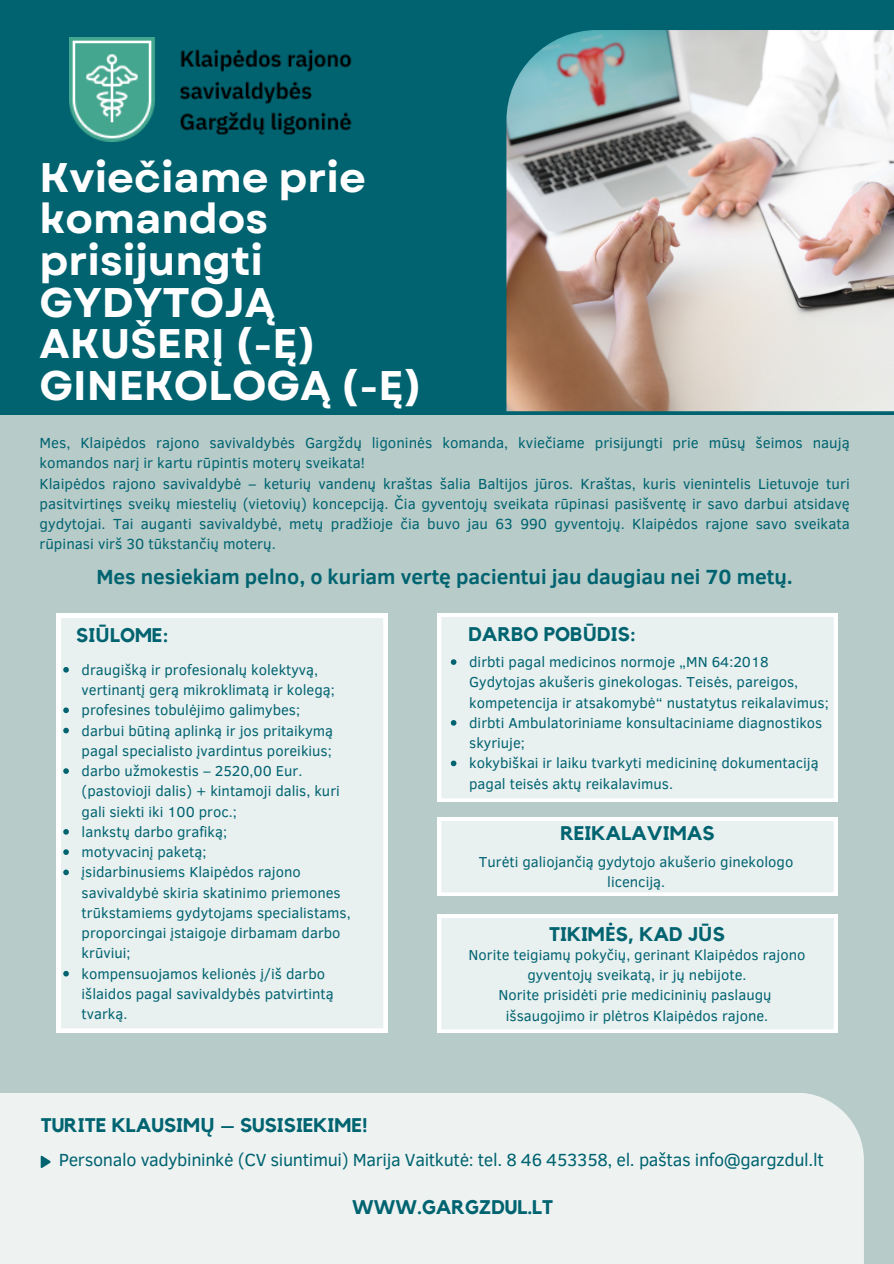
<style>
.page{position:relative;width:894px;height:1264px;background:#fff}
.page>*{position:absolute;margin:0;border:0;box-sizing:border-box;transform-origin:0 0}
.t1{font:700 41.4px/41.7px "Garet";color:#fff}
.t2{font:700 21px "Clear Sans";color:#006370}
.t3{font:700 19.65px "Kollektif";color:#006370}
.t4{font:18px "Clear Sans";letter-spacing:-.02em;color:#006370}
.t5{font:15px/20.2px "Clear Sans";color:#006370}
.t6{font:14.7px/20.2px "Clear Sans";color:#006370}
.s1{font-family:"Noto Sans"}
</style>
<div class="page">
<div style="left:0;top:0;width:893px;height:1263px;background:#b7cbc9"></div>
<div style="left:0;top:0;width:893px;height:414px;background:#016370"></div>
<img style="left:506px;top:30px;width:387px;height:381px">
<img style="left:69px;top:38px;width:283px;height:103px">
<div style="left:56px;top:613px;width:331px;height:419px;background:#e9f0f0"></div>
<svg style="left:63px;top:667px;width:6px;height:5px"></svg>
<svg style="left:63px;top:707px;width:6px;height:6px"></svg>
<svg style="left:63px;top:727px;width:6px;height:6px"></svg>
<svg style="left:63px;top:768px;width:6px;height:6px"></svg>
<svg style="left:63px;top:829px;width:6px;height:5px"></svg>
<svg style="left:63px;top:849px;width:6px;height:6px"></svg>
<svg style="left:63px;top:869px;width:6px;height:6px"></svg>
<svg style="left:63px;top:970px;width:6px;height:6px"></svg>
<svg style="left:438px;top:914px;width:398px;height:118px;background:#eaf1f1"></svg>
<div style="left:438px;top:613px;width:398px;height:188px;background:#e9f0f0"></div>
<svg style="left:450px;top:659px;width:6px;height:6px"></svg>
<svg style="left:450px;top:720px;width:6px;height:5px"></svg>
<svg style="left:450px;top:760px;width:6px;height:6px"></svg>
<svg style="left:438px;top:817px;width:398px;height:78px;background:#ebf1f1"></svg>
<div style="left:0;top:1092px;width:863px;height:171px;background:#eef3f2"></div>
<svg style="left:41px;top:1155px;width:10px;height:13px"></svg>
<p class="t1" style="left:40px;top:156px;width:384px">Kviečiame prie komandos prisijungti<br>GYDYTOJĄ<br>AKUŠERĮ (-Ę)<br>GINEKOLOGĄ (-Ę)</p>
<p class="t5" style="left:40px;top:432px;width:811px">Mes, Klaipėdos rajono savivaldybės Gargždų ligoninės komanda, kviečiame prisijungti prie mūsų šeimos naują komandos narį ir kartu rūpintis moterų sveikata!</p>
<p class="t5" style="left:40px;top:472px;width:811px;text-align:justify">Klaipėdos rajono savivaldybė – keturių vandenų kraštas šalia Baltijos jūros. Kraštas, kuris vienintelis Lietuvoje turi pasitvirtinęs sveikų miestelių (vietovių) koncepciją. Čia gyventojų sveikata rūpinasi pasišventę ir savo darbui atsidavę gydytojai. Tai auganti savivaldybė, metų pradžioje čia buvo jau 63 990 gyventojų. Klaipėdos rajone savo sveikata rūpinasi virš 30 tūkstančių moterų.</p>
<p class="t2" style="left:96px;top:561px;width:698px">Mes nesiekiam pelno, o kuriam vertę pacientui jau daugiau nei 70 metų.</p>
<p class="t3" style="left:76px;top:626px;width:94px">SI<span class="s1">Ū</span>LOME:</p>
<p class="t6" style="left:82px;top:658px;width:254px">draugišką ir profesionalų kolektyvą, vertinantį gerą mikroklimatą ir kolegą;</p>
<p class="t6" style="left:82px;top:699px;width:220px">profesines tobulėjimo galimybes;</p>
<p class="t6" style="left:82px;top:719px;width:253px">darbui būtiną aplinką ir jos pritaikymą pagal specialisto įvardintus poreikius;</p>
<p class="t6" style="left:82px;top:760px;width:260px">darbo užmokestis – 2520,00 Eur. (pastovioji dalis) + kintamoji dalis, kuri gali siekti iki 100 proc.;</p>
<p class="t6" style="left:82px;top:820px;width:147px">lankstų darbo grafiką;</p>
<p class="t6" style="left:82px;top:841px;width:126px">motyvacinį paketą;</p>
<p class="t6" style="left:82px;top:861px;width:270px">įsidarbinusiems Klaipėdos rajono savivaldybė skiria skatinimo priemones trūkstamiems gydytojams specialistams, proporcingai įstaigoje dirbamam darbo krūviui;</p>
<p class="t6" style="left:82px;top:962px;width:253px">kompensuojamos kelionės į/iš darbo išlaidos pagal savivaldybės patvirtintą tvarką.</p>
<p class="t3" style="left:41px;top:1115px;width:328px">TURITE KLAUSIM<span class="s1">Ų</span> – SUSISIEKIME!</p>
<p class="t3" style="left:468px;top:624px;width:169px">DARBO POB<span class="s1">Ū</span>DIS:</p>
<p class="t6" style="left:469px;top:651px;width:361px">dirbti pagal medicinos normoje „MN 64:2018<br>Gydytojas akušeris ginekologas. Teisės, pareigos, kompetencija ir atsakomybė“ nustatytus reikalavimus;</p>
<p class="t6" style="left:469px;top:712px;width:354px">dirbti Ambulatoriniame konsultaciniame diagnostikos skyriuje;</p>
<p class="t6" style="left:469px;top:752px;width:351px">kokybiškai ir laiku tvarkyti medicininę dokumentaciją pagal teisės aktų reikalavimus.</p>
<p class="t3" style="left:560px;top:824px;width:156px">REIKALAVIMAS</p>
<p class="t6" style="left:479px;top:850px;width:316px;text-align:center">Turėti galiojančią gydytojo akušerio ginekologo licenciją.</p>
<p class="t3" style="left:549px;top:925px;width:177px">TIKIM<span class="s1">Ė</span>S, KAD J<span class="s1">Ū</span>S</p>
<p class="t6" style="left:468px;top:943px;width:338px;text-align:center">Norite teigiamų pokyčių, gerinant Klaipėdos rajono gyventojų sveikatą, ir jų nebijote.</p>
<p class="t6" style="left:498px;top:984px;width:274px">Norite prisidėti prie medicininių paslaugų</p>
<p class="t6" style="left:505px;top:1004px;width:264px">išsaugojimo ir plėtros Klaipėdos rajone.</p>
<p class="t4" style="left:59px;top:1146px;width:766px">Personalo vadybininkė (CV siuntimui) Marija Vaitkutė: tel. 8 46 453358, el. paštas info@gargzdul.lt</p>
<p class="t3" style="left:352px;top:1198px;width:202px">WWW.GARGZDUL.LT</p>
</div>
